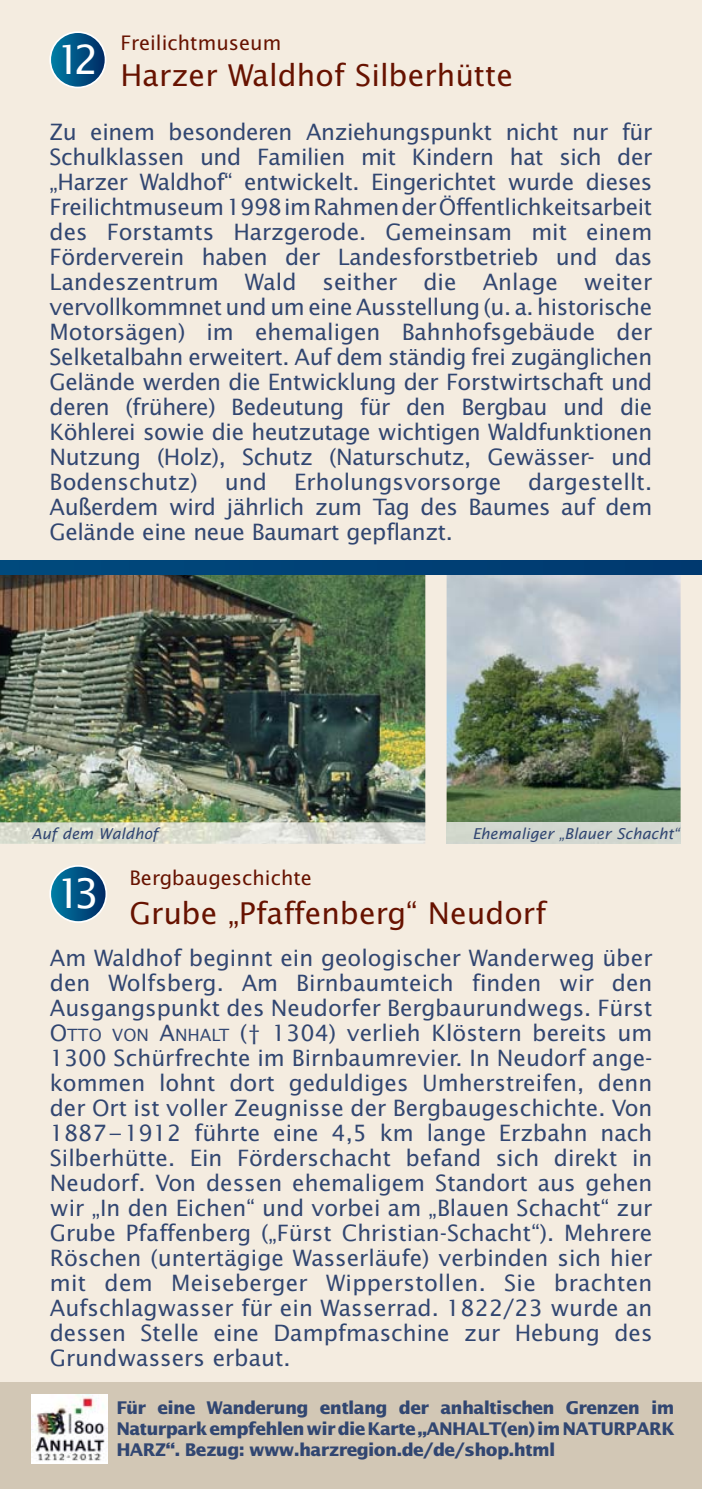
<style>
.page{position:relative;width:702px;height:1489px;background:#fff}
.page>*{position:absolute;margin:0;border:0;box-sizing:border-box;transform-origin:0 0}
.t1{font:40.75px "Lucida Sans Std";color:#fff}
.t2{font:30px "Lucida Sans Std";color:#671200}
.t3{font:22.5px/25px "Lucida Sans Std";letter-spacing:-.01em;color:#314671;text-align:justify}
.t4{font:20px "Lucida Sans Std";color:#671200}
.t5{font:700 17.5px/21px "Lucida Sans";letter-spacing:-.04em;color:#314671;text-align:justify}
.t6{font:italic 15px "Lucida Sans";color:#314671}
.s1{font-size:17px}
</style>
<div class="page">
<div style="left:0;top:0;width:702px;height:1488px;background:#f4ece0"></div>
<div style="left:0;top:1382px;width:702px;height:106px;background:#d2c7b5"></div>
<svg style="left:50px;top:865px;width:56px;height:57px;background:#0a5a89"></svg>
<div style="left:49px;top:865px;width:58px;height:57px;border:2px solid #fff;border-radius:50%"></div>
<svg style="left:50px;top:32px;width:55px;height:55px;background:#075988"></svg>
<div style="left:49px;top:31px;width:57px;height:57px;border:2px solid #fff;border-radius:50%"></div>
<img style="left:0;top:574px;width:425px;height:248px">
<img style="left:0;top:822px;width:425px;height:21px">
<img style="left:446px;top:574px;width:234px;height:248px">
<div style="left:0;top:560px;width:702px;height:14px;background:#004176"></div>
<img style="left:32px;top:1394px;width:76px;height:69px">
<p class="t4" style="left:120px;top:33px;width:162px">Freilichtmuseum</p>
<h2 class="t2" style="left:56px;top:61px;width:458px"><sup>12</sup> Harzer Waldhof Silberhütte</h2>
<p class="t3" style="left:50px;top:121px;width:604px">Zu einem besonderen Anziehungspunkt nicht nur für Schulklassen und Familien mit Kindern hat sich der „Harzer Waldhof“ entwickelt. Eingerichtet wurde dieses Freilichtmuseum 1998 im Rahmen der Öffentlichkeitsarbeit des Forstamts Harzgerode. Gemeinsam mit einem Förderverein haben der Landesforstbetrieb und das Landeszentrum Wald seither die Anlage weiter vervollkommnet und um eine Ausstellung (u. a. historische Motorsägen) im ehemaligen Bahnhofsgebäude der Selketalbahn erweitert. Auf dem ständig frei zugänglichen Gelände werden die Entwicklung der Forstwirtschaft und deren (frühere) Bedeutung für den Bergbau und die Köhlerei sowie die heutzutage wichtigen Waldfunktionen Nutzung (Holz), Schutz (Naturschutz, Gewässer- und Bodenschutz) und Erholungsvorsorge dargestellt.<br>Außerdem wird jährlich zum Tag des Baumes auf dem Gelände eine neue Baumart gepflanzt.</p>
<p class="t6" style="left:32px;top:824px;width:128px">Auf dem Waldhof</p>
<p class="t6" style="left:472px;top:824px;width:208px">Ehemaliger „Blauer Schacht“</p>
<h1 class="t1" style="left:56px;top:873px;width:45px">13</h1>
<p class="t4" style="left:129px;top:868px;width:184px">Bergbaugeschichte</p>
<h2 class="t2" style="left:129px;top:898px;width:418px">Grube „Pfaffenberg“ Neudorf</h2>
<p class="t3" style="left:50px;top:946px;width:604px">Am Waldhof beginnt ein geologischer Wanderweg über den Wolfsberg. Am Birnbaumteich finden wir den Ausgangspunkt des Neudorfer Bergbaurundwegs. Fürst O<span class="s1">TTO VON</span> A<span class="s1">NHALT</span> († 1304) verlieh Klöstern bereits um 1300 Schürfrechte im Birnbaumrevier. In Neudorf ange&shy;kommen lohnt dort geduldiges Umherstreifen, denn der Ort ist voller Zeugnisse der Bergbaugeschichte. Von 1887 – 1912 führte eine 4,5 km lange Erzbahn nach Silberhütte. Ein Förderschacht befand sich direkt in Neudorf. Von dessen ehemaligem Standort aus gehen wir „In den Eichen“ und vorbei am „Blauen Schacht“ zur Grube Pfaffenberg („Fürst Christian-Schacht“). Mehrere Röschen (untertägige Wasserläufe) verbinden sich hier mit dem Meiseberger Wipperstollen. Sie brachten Aufschlagwasser für ein Wasserrad. 1822/23 wurde an dessen Stelle eine Dampfmaschine zur Hebung des Grundwassers erbaut.</p>
<p class="t5" style="left:116px;top:1397px;width:559px">Für eine Wanderung entlang der anhaltischen Grenzen im Natur park empfehlen wir die Karte „ANHALT(en) im NATURPARK HARZ“. Bezug: www.harzregion.de/de/shop.html</p>
</div>
